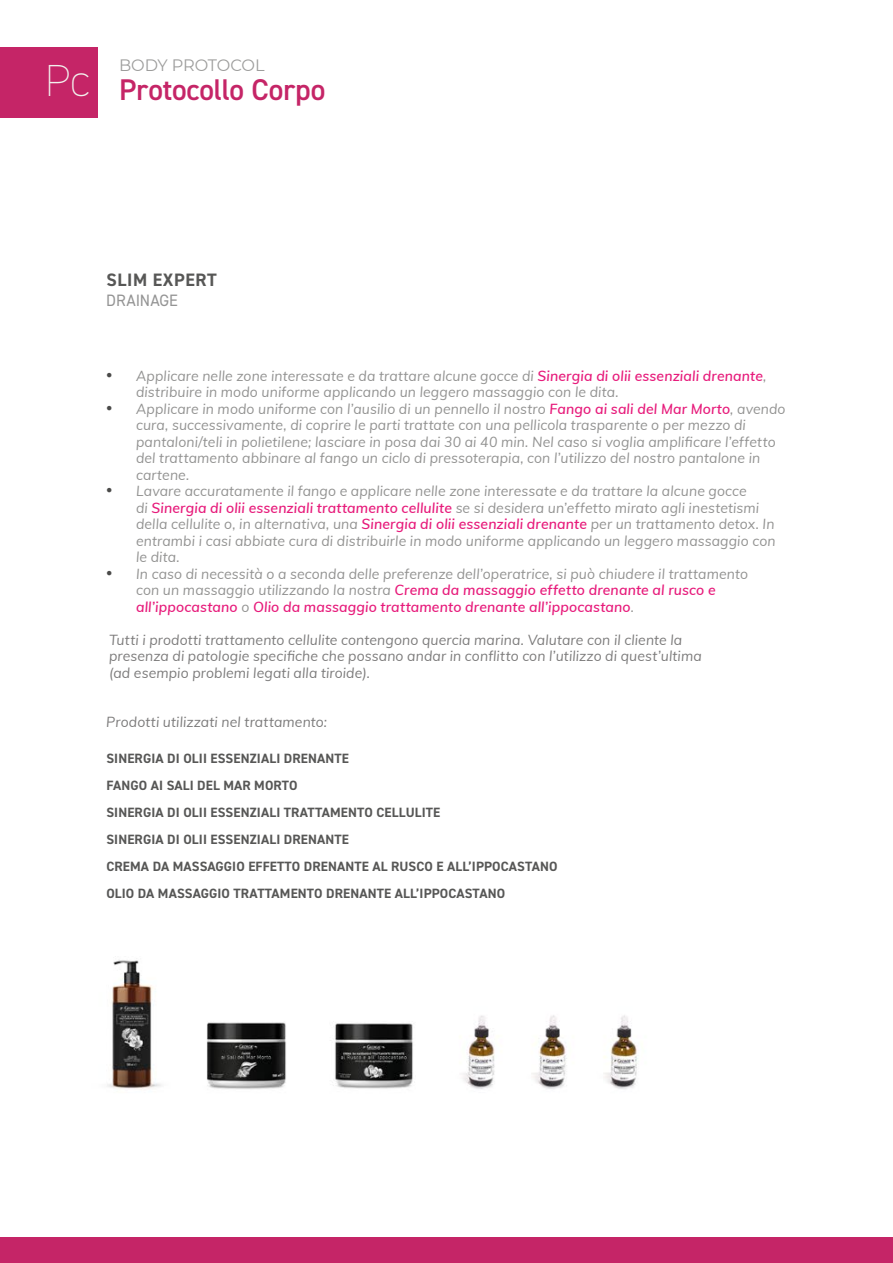
<style>
.page{position:relative;width:893px;height:1263px;background:#fff}
.page>*{position:absolute;margin:0;border:0;box-sizing:border-box;transform-origin:0 0}
.t1{font:200 45px "DIN2014";color:#f2f1ed}
.t2{font:600 30px "DIN2014";letter-spacing:-.005em;color:#c52567}
.t3{font:700 18px "DIN2014";letter-spacing:.035em;color:#575756}
.t4{font:16.5px "Montserrat";letter-spacing:-.015em;color:#9d9d9c}
.t5{font:16.5px "DIN2014";letter-spacing:-.005em;color:#949494}
.t6{font:italic 14.25px/16.5px "Muli";letter-spacing:.01em;color:#929291}
.t7{font:italic 14.25px/16.5px "Muli";letter-spacing:.01em;color:#7c7b7b}
.t8{font:700 13.5px/27px "DIN2014";letter-spacing:.01em;color:#575756}
.s1{font-family:"Times New Roman";font-style:normal;font-size:18px;color:#4a4a49}
.s2{font-weight:600;color:#e71b7b}
</style>
<div class="page">
<img style="left:107px;top:960px;width:531px;height:129px">
<div style="left:0;top:47px;width:98px;height:71px;background:#c52567"></div>
<div style="left:0;top:1237px;width:893px;height:26px;background:#c52567"></div>
<h1 class="t1" style="left:45px;top:53px;width:46px">Pc</h1>
<p class="t4" style="left:119px;top:54px;width:147px">BODY PROTOCOL</p>
<h2 class="t2" style="left:119px;top:70px;width:208px">Protocollo Corpo</h2>
<p class="t3" style="left:106px;top:268px;width:112px">SLIM EXPERT</p>
<p class="t5" style="left:106px;top:290px;width:73px">DRAINAGE</p>
<p class="t6" style="left:136px;top:367px;width:632px;text-indent:-30px"><span class="s1">•</span> Applicare nelle zone interessate e da trattare alcune gocce di <span class="s2">Sinergia di olii essenziali drenante</span>, distribuire in modo uniforme applicando un leggero massaggio con le dita.</p>
<p class="t6" style="left:136px;top:400px;width:651px;text-indent:-30px"><span class="s1">•</span> Applicare in modo uniforme con l’ausilio di un pennello il nostro <span class="s2">Fango ai sali del Mar Morto</span>, avendo cura, successivamente, di coprire le parti trattate con una pellicola trasparente o per mezzo di pantaloni/teli in polietilene; lasciare in posa dai 30 ai 40 min. Nel caso si voglia amplificare l’effetto del trattamento abbinare al fango un ciclo di pressoterapia, con l’utilizzo del nostro pantalone in cartene.</p>
<p class="t6" style="left:136px;top:482px;width:641px;text-indent:-30px"><span class="s1">•</span> Lavare accuratamente il fango e applicare nelle zone interessate e da trattare la alcune gocce<br>di <span class="s2">Sinergia di olii essenziali trattamento cellulite</span> se si desidera un’effetto mirato agli inestetismi della cellulite o, in alternativa, una <span class="s2">Sinergia di olii essenziali drenante</span> per un trattamento detox. In entrambi i casi abbiate cura di distribuirle in modo uniforme applicando un leggero massaggio con le dita.</p>
<p class="t6" style="left:136px;top:565px;width:613px;text-indent:-30px"><span class="s1">•</span> In caso di necessità o a seconda delle preferenze dell’operatrice, si può chiudere il trattamento con un massaggio utilizzando la nostra <span class="s2">Crema da massaggio effetto drenante al rusco e all’ippocastano</span> o <span class="s2">Olio da massaggio trattamento drenante all’ippocastano</span>.</p>
<p class="t7" style="left:109px;top:631px;width:594px">Tutti i prodotti trattamento cellulite contengono quercia marina. Valutare con il cliente la presenza di patologie specifiche che possano andar in conflitto con l’utilizzo di quest’ultima (ad esempio problemi legati alla tiroide).</p>
<p class="t7" style="left:106px;top:713px;width:222px">Prodotti utilizzati nel trattamento:</p>
<p class="t8" style="left:106px;top:745px;width:453px">SINERGIA DI OLII ESSENZIALI DRENANTE<br>FANGO AI SALI DEL MAR MORTO<br>SINERGIA DI OLII ESSENZIALI TRATTAMENTO CELLULITE<br>SINERGIA DI OLII ESSENZIALI DRENANTE<br>CREMA DA MASSAGGIO EFFETTO DRENANTE AL RUSCO E ALL’IPPOCASTANO OLIO DA MASSAGGIO TRATTAMENTO DRENANTE ALL’IPPOCASTANO</p>
</div>
